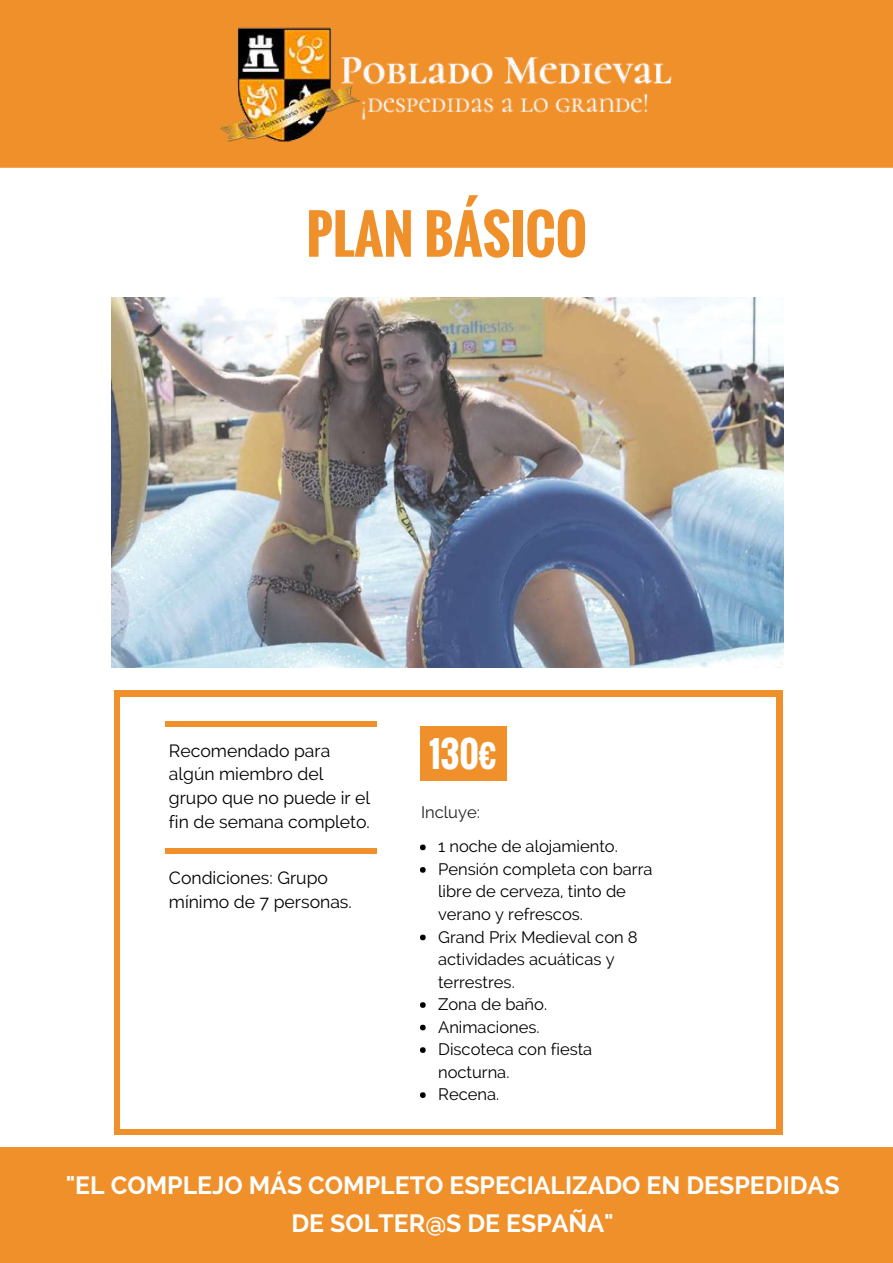
<style>
.page{position:relative;width:893px;height:1263px;background:#fff}
.page>*{position:absolute;margin:0;border:0;box-sizing:border-box;transform-origin:0 0}
.t1{font:700 52.95px "Oswald";color:#f0902a}
.t2{font:700 35.25px "Oswald";color:#fff}
.t3{font:700 24.9px/37.2px "Raleway";color:#fff;text-align:center}
.t4{font:17.55px/23.7px "Raleway";color:#000}
.t5{font:16.5px/22.5px "Raleway";color:#000}
.t6{font:16.5px "Raleway";color:#222}
</style>
<div class="page">
<img style="left:111px;top:297px;width:673px;height:371px">
<div style="left:763px;top:1115px;width:20px;height:20px;background:#f0902a"></div>
<div style="left:114px;top:709px;width:20px;height:407px;background:#f0902a"></div>
<div style="left:114px;top:1115px;width:20px;height:20px;background:#f0902a"></div>
<div style="left:763px;top:709px;width:20px;height:407px;background:#f0902a"></div>
<div style="left:132px;top:1115px;width:632px;height:20px;background:linear-gradient(to right,#f0902a,#f0902a)"></div>
<div style="left:763px;top:690px;width:20px;height:20px;background:#f0902a"></div>
<div style="left:114px;top:690px;width:20px;height:20px;background:#f0902a"></div>
<div style="left:132px;top:690px;width:632px;height:20px;background:#f0902a"></div>
<div style="left:120px;top:697px;width:656px;height:431px;background:#fff"></div>
<div style="left:420px;top:726px;width:87px;height:54px;background:#f0902a"></div>
<svg style="left:420px;top:844px;width:6px;height:6px"></svg>
<svg style="left:420px;top:867px;width:6px;height:6px"></svg>
<svg style="left:420px;top:935px;width:6px;height:5px"></svg>
<svg style="left:420px;top:1002px;width:6px;height:6px"></svg>
<svg style="left:420px;top:1025px;width:6px;height:5px"></svg>
<svg style="left:420px;top:1047px;width:6px;height:6px"></svg>
<svg style="left:420px;top:1092px;width:6px;height:6px"></svg>
<div style="left:0;top:0;width:893px;height:168px;background:#f0902a"></div>
<img style="left:221px;top:27px;width:450px;height:115px">
<div style="left:166px;top:721px;width:211px;height:5px;background:#f0902a"></div>
<div style="left:166px;top:848px;width:211px;height:5px;background:#f0902a"></div>
<div style="left:0;top:1147px;width:893px;height:116px;background:#f0902a"></div>
<h1 class="t1" style="left:306px;top:194px;width:282px">PLAN BÁSICO</h1>
<p class="t4" style="left:169px;top:739px;width:203px">Recomendado para algún miembro del grupo que no puede ir el fin de semana completo.</p>
<p class="t4" style="left:169px;top:866px;width:184px">Condiciones: Grupo mínimo de 7 personas.</p>
<h2 class="t2" style="left:429px;top:727px;width:69px">130€</h2>
<p class="t6" style="left:421px;top:802px;width:60px">Incluye:</p>
<p class="t5" style="left:438px;top:835px;width:216px">1 noche de alojamiento.<br>Pensión completa con barra libre de cerveza, tinto de verano y refrescos.<br>Grand Prix Medieval con 8 actividades acuáticas y terrestres.<br>Zona de baño.<br>Animaciones.<br>Discoteca con fiesta nocturna.<br>Recena.</p>
<h3 class="t3" style="left:66px;top:1167px;width:775px">"EL COMPLEJO MÁS COMPLETO ESPECIALIZADO EN DESPEDIDAS<br>DE SOLTER@S DE ESPAÑA"</h3>
</div>
